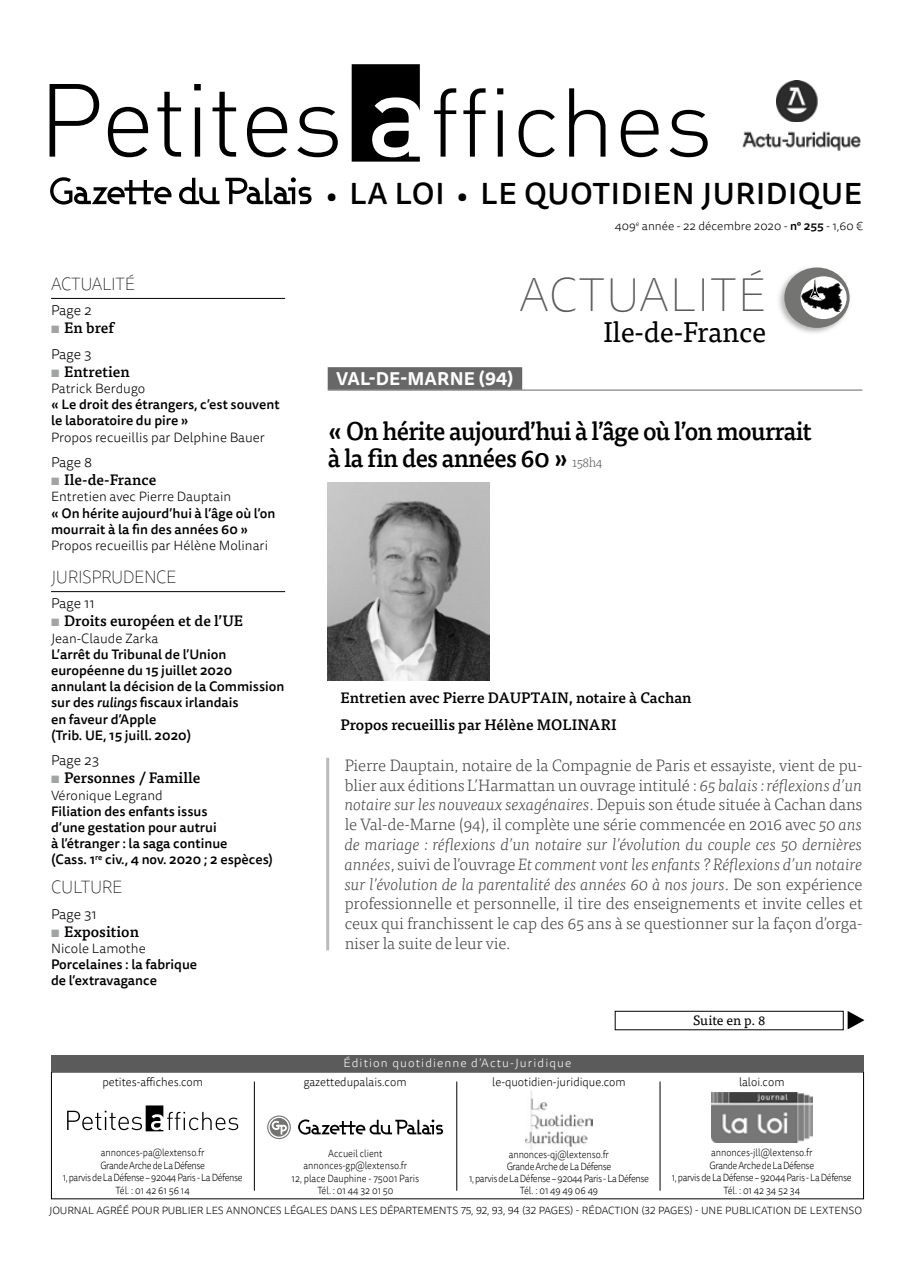
<style>
.page{position:relative;width:915px;height:1263px;background:#fff}
.page>*{position:absolute;margin:0;border:0;box-sizing:border-box;transform-origin:0 0}
.t1{font:100 48px "Tisa Sans OT";letter-spacing:.01em;color:#5b5b5b}
.t2{font:500 30px "Tisa Sans OT";letter-spacing:.02em;color:#000}
.t3{font:28.5px "Tisa OT";letter-spacing:-.01em;color:#000}
.t4{font:500 25.5px/27px "Tisa OT";letter-spacing:-.03em;color:#000;scale:.95 1}
.t5{font:100 18px "Tisa Sans OT";letter-spacing:-.02em;color:#000;scale:.95 1}
.t6{font:700 18px "Tisa Sans OT";letter-spacing:.01em;color:#fff}
.t7{font:300 16.5px/19.8px "Tisa OT";letter-spacing:-.01em;color:#444443;text-align:justify}
.t8{font:500 15px/26.5px "Tisa OT";color:#000}
.t9{font:300 14.25px "Tisa Sans OT";color:#000}
.t10{font:500 13.5px/16.2px "Tisa Sans OT";color:#000}
.t11{font:300 13.5px "Tisa Sans OT";color:#000}
.t12{font:13.5px "Tisa OT";color:#000}
.t13{font:300 12px "Tisa Sans OT";color:#000;scale:.95 1}
.t14{font:300 12px "Tisa Sans OT";color:#000}
.t15{font:300 12px "Tisa Sans OT";letter-spacing:.09em;color:#fff}
.t16{font:300 10.5px/12.6px "Tisa Sans OT";letter-spacing:-.04em;color:#000;text-align:center;scale:.88 1}
.t17{font:300 10.5px "Tisa Sans OT";letter-spacing:-.01em;color:#000}
.t18{font:300 10.5px/12.6px "Tisa Sans OT";letter-spacing:-.01em;color:#000;text-align:center;scale:.88 1}
.s1{font-weight:700;color:#a2a3a3}
.s2{font-style:italic}
.s3{font-size:27px}
.s4{font-weight:500}
.s5{font-weight:300;font-size:13.5px;color:#5b5b5b}
</style>
<div class="page">
<img style="left:525px;top:1090px;width:67px;height:60px">
<svg style="left:67px;top:1105px;width:171px;height:26px"></svg>
<img style="left:711px;top:1092px;width:101px;height:50px">
<hr style="left:659px;top:1081px;width:1px;height:110px;background:#000">
<hr style="left:456px;top:1081px;width:1px;height:110px;background:#000">
<hr style="left:254px;top:1081px;width:1px;height:110px;background:#000">
<svg style="left:269px;top:1118px;width:19px;height:18px"></svg>
<svg style="left:298px;top:1119px;width:145px;height:15px"></svg>
<svg style="left:271px;top:1121px;width:16px;height:13px"></svg>
<div style="left:267px;top:1115px;width:24px;height:24px;border:1px solid #747473;border-radius:50%"></div>
<div style="left:51px;top:1055px;width:812px;height:16px;background:#5b5b5b"></div>
<svg style="left:50px;top:84px;width:49px;height:73px"></svg>
<svg style="left:108px;top:107px;width:40px;height:50px"></svg>
<svg style="left:157px;top:92px;width:24px;height:65px"></svg>
<svg style="left:194px;top:84px;width:7px;height:73px"></svg>
<svg style="left:212px;top:92px;width:24px;height:65px"></svg>
<svg style="left:247px;top:107px;width:40px;height:50px"></svg>
<svg style="left:297px;top:107px;width:40px;height:50px"></svg>
<svg style="left:351px;top:64px;width:68px;height:98px"></svg>
<svg style="left:434px;top:88px;width:22px;height:69px"></svg>
<svg style="left:463px;top:88px;width:22px;height:69px"></svg>
<svg style="left:497px;top:88px;width:6px;height:69px"></svg>
<svg style="left:518px;top:110px;width:36px;height:47px"></svg>
<svg style="left:569px;top:88px;width:36px;height:69px"></svg>
<svg style="left:620px;top:110px;width:38px;height:47px"></svg>
<svg style="left:669px;top:110px;width:38px;height:47px"></svg>
<svg style="left:50px;top:177px;width:121px;height:28px"></svg>
<svg style="left:179px;top:178px;width:40px;height:26px"></svg>
<svg style="left:225px;top:177px;width:86px;height:27px"></svg>
<img style="left:776px;top:80px;width:42px;height:42px">
<img style="left:742px;top:131px;width:118px;height:20px">
<div style="left:614px;top:1011px;width:229px;height:19px;border:1px solid #000"></div>
<svg style="left:847px;top:1011px;width:17px;height:18px"></svg>
<hr style="left:51px;top:298px;width:234px;height:1px;background:#000">
<hr style="left:51px;top:591px;width:234px;height:1px;background:#000">
<img style="left:779px;top:268px;width:71px;height:65px">
<div style="left:784px;top:267px;width:65px;height:61px;background:#747473;border-radius:50%"></div>
<div style="left:800px;top:276px;width:46px;height:43px;background:#fff;border-radius:50%"></div>
<svg style="left:801px;top:278px;width:41px;height:34px"></svg>
<div style="left:327px;top:367px;width:195px;height:23px;background:#676767"></div>
<hr style="left:327px;top:390px;width:535px;height:1px;background:#676767">
<img style="left:327px;top:483px;width:162px;height:198px">
<hr style="left:326px;top:758px;width:3px;height:192px;background:#b9baba">
<p class="t5" style="left:51px;top:273px;width:63px">ACTUALITÉ</p>
<p class="t9" style="left:51px;top:302px;width:42px">Page 2</p>
<p class="t8" style="left:51px;top:315px;width:64px"><span class="s1">▪</span> En bref</p>
<p class="t9" style="left:51px;top:345px;width:42px">Page 3</p>
<p class="t8" style="left:51px;top:358px;width:80px"><span class="s1">▪</span> Entretien</p>
<p class="t11" style="left:51px;top:380px;width:96px">Patrick Berdugo</p>
<p class="t10" style="left:51px;top:397px;width:230px">« Le droit des étrangers, c’est souvent le laboratoire du pire »</p>
<p class="t11" style="left:51px;top:429px;width:215px">Propos recueillis par Delphine Bauer</p>
<p class="t9" style="left:51px;top:454px;width:42px">Page 8</p>
<p class="t8" style="left:51px;top:467px;width:107px"><span class="s1">▪</span> Ile-de-France</p>
<p class="t11" style="left:51px;top:489px;width:182px">Entretien avec Pierre Dauptain</p>
<p class="t10" style="left:51px;top:505px;width:226px">« On hérite aujourd’hui à l’âge où l’on mourrait à la fin des années 60 »</p>
<p class="t11" style="left:51px;top:537px;width:218px">Propos recueillis par Hélène Molinari</p>
<p class="t5" style="left:51px;top:566px;width:133px">JU RISPRU DENCE</p>
<p class="t9" style="left:51px;top:595px;width:45px">Page 11</p>
<p class="t8" style="left:51px;top:608px;width:193px"><span class="s1">▪</span> Droits européen et de l’UE</p>
<p class="t11" style="left:51px;top:630px;width:109px">Jean-Claude Zarka</p>
<p class="t10" style="left:51px;top:647px;width:235px">L’arrêt du Tribunal de l’Union européenne du 15 juillet 2020 annulant la décision de la Commission sur des <span class="s2">rulings</span> fiscaux irlandais<br>en faveur d’Apple<br>(Trib. UE, 15 juill. 2020)</p>
<p class="t9" style="left:51px;top:752px;width:50px">Page 23</p>
<p class="t8" style="left:51px;top:765px;width:151px"><span class="s1">▪</span> Personnes / Famille</p>
<p class="t11" style="left:51px;top:787px;width:113px">Véronique Legrand</p>
<p class="t10" style="left:51px;top:804px;width:223px">Filiation des enfants issus<br>d’une gestation pour autrui<br>à l’étranger : la saga continue<br>(Cass. 1<sup>re</sup> civ., 4 nov. 2020 ; 2 espèces)</p>
<p class="t5" style="left:51px;top:876px;width:12px">CULTU</p>
<p class="t5" style="left:102px;top:876px;width:23px">RE</p>
<p class="t9" style="left:51px;top:905px;width:47px">Page 31</p>
<p class="t8" style="left:51px;top:918px;width:89px"><span class="s1">▪</span> Exposition</p>
<p class="t11" style="left:51px;top:940px;width:96px">Nicole Lamothe</p>
<p class="t10" style="left:51px;top:957px;width:148px">Porcelaines : la fabrique de l’extravagance</p>
<p class="t13" style="left:102px;top:1075px;width:107px">petites-affiches.com</p>
<h2 class="t2" style="left:326px;top:175px;width:537px"><span class="s3">•</span> LA LOI <span class="s3">•</span> LE QUOTIDIEN JURIDIQUE</h2>
<p class="t14" style="left:614px;top:219px;width:249px">409<sup>e</sup> année - 22 décembre 2020 - <span class="s4">n° 255</span> - 1,60 €</p>
<h1 class="t1" style="left:519px;top:267px;width:248px">ACTUALITÉ</h1>
<h3 class="t3" style="left:603px;top:315px;width:164px">Ile-de-France</h3>
<p class="t6" style="left:336px;top:368px;width:179px">VAL-DE-MARNE (94)</p>
<h3 class="t4" style="left:327px;top:418px;width:511px">« On hérite aujourd’hui à l’âge où l’on mourrait à la fin des années 60 » <span class="s5">158h4</span></h3>
<p class="t8" style="left:340px;top:685px;width:352px">Entretien avec Pierre DAUPTAIN, notaire à Cachan<br>Propos recueillis par Hélène MOLINARI</p>
<p class="t7" style="left:344px;top:755px;width:519px">Pierre Dauptain, notaire de la Compagnie de Paris et essayiste, vient de pu&shy;blier aux éditions L’Harmattan un ouvrage intitulé : <span class="s2">65 balais : réflexions d’un notaire sur les nouveaux sexagénaires</span>. Depuis son étude située à Cachan dans le Val-de-Marne (94), il complète une série commencée en 2016 avec <span class="s2">50 ans de mariage : réflexions d’un notaire sur l’évolution du couple ces 50 dernières années</span>, suivi de l’ouvrage <span class="s2">Et comment vont les enfants ? Réflexions d’un notaire sur l’évolution de la parentalité des années 60 à nos jours</span>. De son expérience professionnelle et personnelle, il tire des enseignements et invite celles et ceux qui franchissent le cap des 65 ans à se questionner sur la façon d’orga&shy;niser la suite de leur vie.</p>
<p class="t15" style="left:343px;top:1055px;width:229px">Édition quotidienne d’Actu-Juridique</p>
<p class="t12" style="left:693px;top:1013px;width:74px">Suite en p. 8</p>
<p class="t13" style="left:303px;top:1075px;width:110px">gazettedupalais.com</p>
<p class="t13" style="left:492px;top:1075px;width:142px">le-quotidien-juridique.com</p>
<p class="t13" style="left:738px;top:1075px;width:49px">laloi.com</p>
<p class="t16" style="left:63px;top:1147px;width:206px">annonces-pa@lextenso.fr<br>Grande Arche de La Défense<br>1, parvis de La Défense – 92044 Paris - La Défense<br>Tél. : 01 42 61 56 14</p>
<p class="t16" style="left:469px;top:1149px;width:206px;line-height:12px">annonces-qj@lextenso.fr<br>Grande Arche de La Défense<br>1, parvis de La Défense – 92044 Paris - La Défense<br>Tél. : 01 49 49 06 49</p>
<p class="t16" style="left:671px;top:1147px;width:206px">annonces-jll@lextenso.fr<br>Grande Arche de La Défense<br>1, parvis de La Défense – 92044 Paris - La Défense<br>Tél. : 01 42 34 52 34</p>
<p class="t18" style="left:291px;top:1147px;width:146px">Accueil client annonces-gp@lextenso.fr<br>12, place Dauphine - 75001 Paris<br>Tél. : 01 44 32 01 50</p>
<p class="t17" style="left:49px;top:1204px;width:814px">JOURNAL AGRÉÉ POUR PUBLIER LES ANNONCES LÉGALES DANS LES DÉPARTEMENTS 75, 92, 93, 94 (32 PAGES) - RÉDACTION (32 PAGES) - UNE PUBLICATION DE LEXTENSO</p>
</div>
